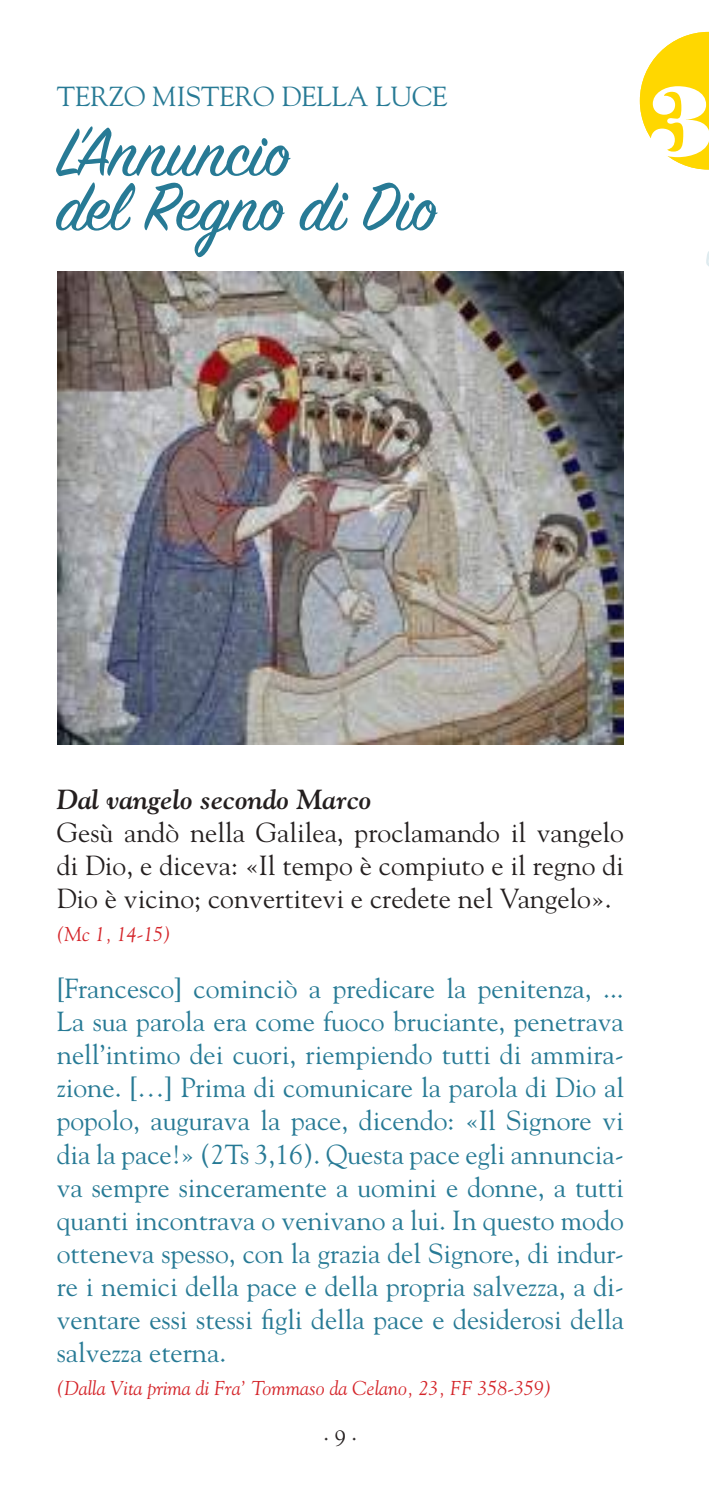
<style>
.page{position:relative;width:709px;height:1489px;background:#fff}
.page>*{position:absolute;margin:0;border:0;box-sizing:border-box;transform-origin:0 0}
.t1{font:900 99.5px "Century";color:#fff}
.t2{font:75px/54.5px "Sign Painter House Script";color:#277a95}
.t3{font:27.5px/33px "Goudy";color:#277a95;text-align:justify}
.t4{font:27.5px/33px "Goudy";color:#241f1f;text-align:justify}
.t5{font:27.5px "Goudy Bold Italic Os F";color:#241f1f}
.t6{font:22.5px "Goudy";color:#241f1f}
.t7{font:italic 20px "Goudy";color:#d42429}
</style>
<div class="page">
<svg style="left:707px;top:251px;width:2px;height:15px"></svg>
<svg style="left:640px;top:32px;width:69px;height:137px"></svg>
<img style="left:58px;top:272px;width:566px;height:472px">
<p class="t3" style="left:57px;top:79px;width:392px">TERZO MISTERO DELLA LUCE</p>
<h2 class="t2" style="left:57px;top:132px;width:381px">L’Annuncio<br>del Regno di Dio</h2>
<h1 class="t1" style="left:647px;top:61px;width:68px">3</h1>
<p class="t5" style="left:57px;top:782px;width:316px">Dal vangelo secondo Marco</p>
<p class="t4" style="left:57px;top:815px;width:568px">Gesù andò nella Galilea, proclamando il vangelo di Dio, e diceva: «Il tempo è compiuto e il regno di Dio è vicino; convertitevi e credete nel Vangelo».</p>
<p class="t7" style="left:57px;top:922px;width:116px">(Mc 1, 14-15)</p>
<p class="t3" style="left:57px;top:971px;width:568px">[Francesco] cominciò a predicare la penitenza, ...<br>La sua parola era come fuoco bruciante, penetrava nell’intimo dei cuori, riempiendo tutti di ammira&shy;zione. […] Prima di comunicare la parola di Dio al popolo, augurava la pace, dicendo: «Il Signore vi dia la pace!» (2Ts 3,16). Questa pace egli annuncia&shy;va sempre sinceramente a uomini e donne, a tutti quanti incontrava o venivano a lui. In questo modo otteneva spesso, con la grazia del Signore, di indur&shy;re i nemici della pace e della propria salvezza, a di&shy;ventare essi stessi figli della pace e desiderosi della salvezza eterna.</p>
<p class="t7" style="left:57px;top:1375px;width:497px">(Dalla Vita prima di Fra’ Tommaso da Celano, 23, FF 358-359)</p>
<p class="t6" style="left:323px;top:1424px;width:35px">· 9 ·</p>
</div>
